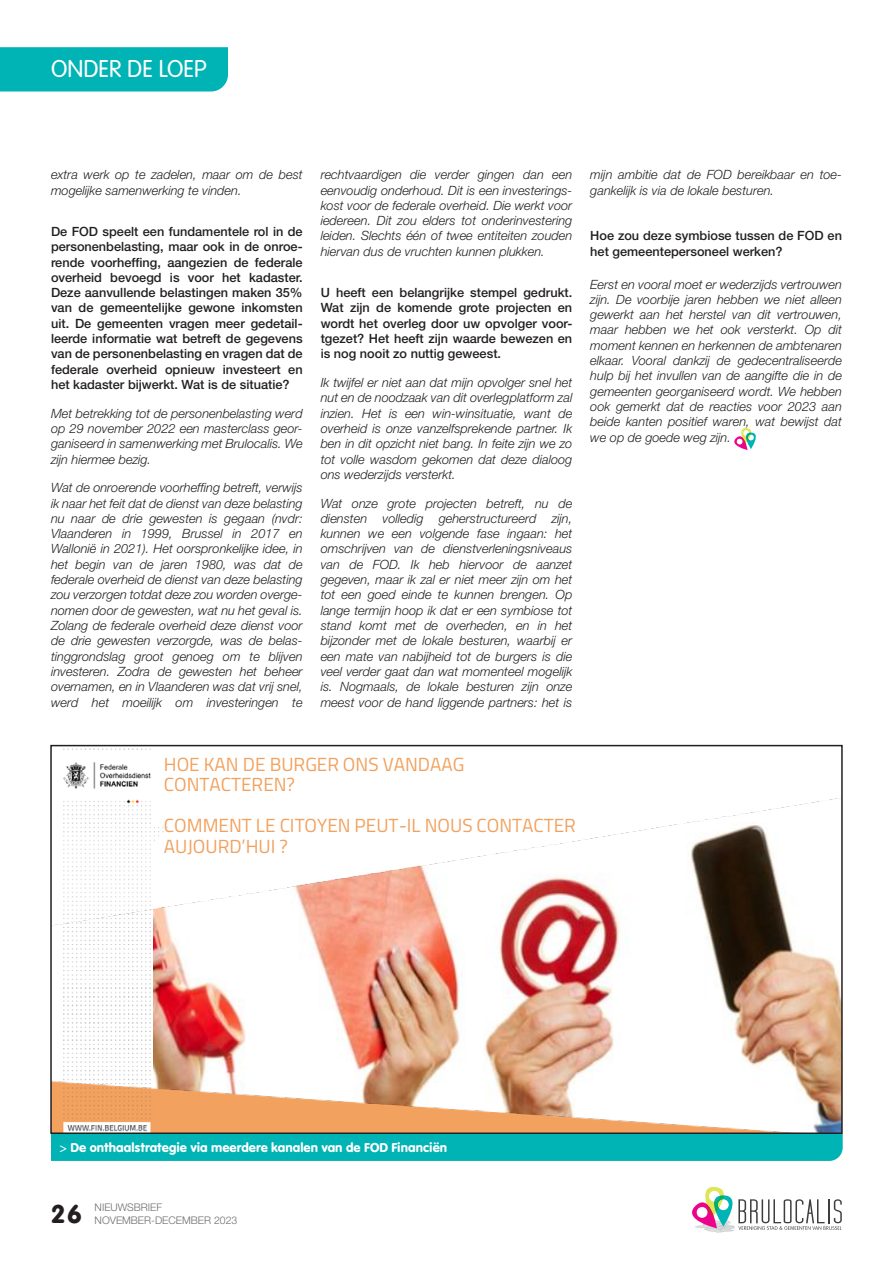
<style>
.page{position:relative;width:893px;height:1263px;background:#fff}
.page>*{position:absolute;margin:0;border:0;box-sizing:border-box;transform-origin:0 0}
.t1{font:27px "VAG Rundschrift D";color:#231f20}
.t2{font:300 25.5px "VAG Rundschrift D";color:#fff}
.t3{font:19.05px/20.5px "Titillium";color:#f2a15e}
.t4{font:13.5px "VAG Rundschrift D";color:#fff}
.t5{font:italic 300 12.75px/15.3px "Helvetica Neue LT Pro";color:#231f20;text-align:justify}
.t6{font:500 12.75px/15.3px "Helvetica Neue LT Pro";color:#231f20;text-align:justify}
.t7{font:300 10.5px "Helvetica Neue LT Pro";color:#6c6d70}
.s1{font-weight:300}
</style>
<div class="page">
<svg style="left:734px;top:428px;width:22px;height:22px"></svg>
<img style="left:53px;top:748px;width:787px;height:383px">
<div style="left:50px;top:745px;width:793px;height:389px;border:2px solid #231f20"></div>
<div style="left:51px;top:1134px;width:792px;height:27px;background:#00b3b5"></div>
<svg style="left:692px;top:1187px;width:150px;height:46px"></svg>
<div style="left:0;top:47px;width:228px;height:45px;background:#00b3b5"></div>
<h2 class="t2" style="left:51px;top:55px;width:157px">ONDER DE LOEP</h2>
<p class="t5" style="left:51px;top:167px;width:253px">extra werk op te zadelen, maar om de best mogelijke samenwerking te vinden.</p>
<p class="t6" style="left:51px;top:224px;width:253px">De FOD speelt een fundamentele rol in de personenbelasting, maar ook in de onroe&shy;rende voorheffing, aangezien de federale overheid bevoegd is voor het kadaster.<br>Deze aanvullende belastingen maken 35% van de gemeentelijke gewone inkomsten uit. De gemeenten vragen meer gedetail&shy;leerde informatie wat betreft de gegevens van de personenbelasting en vragen dat de federale overheid opnieuw investeert en het kadaster bijwerkt. Wat is de situatie?</p>
<p class="t5" style="left:51px;top:405px;width:253px">Met betrekking tot de personenbelasting werd op 29 november 2022 een masterclass geor&shy;ganiseerd in samenwerking met Brulocalis. We zijn hiermee bezig.</p>
<p class="t5" style="left:51px;top:480px;width:253px">Wat de onroerende voorheffing betreft, verwijs ik naar het feit dat de dienst van deze belasting nu naar de drie gewesten is gegaan (nvdr:<br>Vlaanderen in 1999, Brussel in 2017 en Wallonië in 2021). Het oorspronkelijke idee, in het begin van de jaren 1980, was dat de federale overheid de dienst van deze belasting zou verzorgen totdat deze zou worden overge&shy;nomen door de gewesten, wat nu het geval is.<br>Zolang de federale overheid deze dienst voor de drie gewesten verzorgde, was de belas&shy;tinggrondslag groot genoeg om te blijven investeren. Zodra de gewesten het beheer overnamen, en in Vlaanderen was dat vrij snel, werd het moeilijk om investeringen te</p>
<p class="t5" style="left:321px;top:167px;width:253px">rechtvaardigen die verder gingen dan een eenvoudig onderhoud. Dit is een investerings&shy;kost voor de federale overheid. Die werkt voor iedereen. Dit zou elders tot onderinvestering leiden. Slechts één of twee entiteiten zouden hiervan dus de vruchten kunnen plukken.</p>
<p class="t6" style="left:321px;top:285px;width:253px">U heeft een belangrijke stempel gedrukt.<br>Wat zijn de komende grote projecten en wordt het overleg door uw opvolger voor&shy;tgezet? Het heeft zijn waarde bewezen en is nog nooit zo nuttig geweest.</p>
<p class="t5" style="left:321px;top:375px;width:253px">Ik twijfel er niet aan dat mijn opvolger snel het nut en de noodzaak van dit overlegplatform zal inzien. Het is een win-winsituatie, want de overheid is onze vanzelfsprekende partner. Ik ben in dit opzicht niet bang. In feite zijn we zo tot volle wasdom gekomen dat deze dialoog ons wederzijds versterkt.</p>
<p class="t5" style="left:321px;top:495px;width:253px">Wat onze grote projecten betreft, nu de diensten volledig geherstructureerd zijn, kunnen we een volgende fase ingaan: het omschrijven van de dienstverleningsniveaus van de FOD. Ik heb hiervoor de aanzet gegeven, maar ik zal er niet meer zijn om het tot een goed einde te kunnen brengen. Op lange termijn hoop ik dat er een symbiose tot stand komt met de overheden, en in het bijzonder met de lokale besturen, waarbij er een mate van nabijheid tot de burgers is die veel verder gaat dan wat momenteel mogelijk is. Nogmaals, de lokale besturen zijn onze meest voor de hand liggende partners: het is</p>
<p class="t5" style="left:590px;top:167px;width:253px">mijn ambitie dat de FOD bereikbaar en toe&shy;gankelijk is via de lokale besturen.</p>
<p class="t6" style="left:590px;top:228px;width:253px">Hoe zou deze symbiose tussen de FOD en het gemeentepersoneel werken?</p>
<p class="t5" style="left:590px;top:276px;width:253px">Eerst en vooral moet er wederzijds vertrouwen zijn. De voorbije jaren hebben we niet alleen gewerkt aan het herstel van dit vertrouwen, maar hebben we het ook versterkt. Op dit moment kennen en herkennen de ambtenaren elkaar. Vooral dankzij de gedecentraliseerde hulp bij het invullen van de aangifte die in de gemeenten georganiseerd wordt. We hebben ook gemerkt dat de reacties voor 2023 aan beide kanten positief waren, wat bewijst dat we op de goede weg zijn.</p>
<h3 class="t3" style="left:164px;top:753px;width:302px">HOE KAN DE BURGER ONS VANDAAG<br>CONTACTEREN?</h3>
<h3 class="t3" style="left:164px;top:814px;width:413px">COMMENT LE CITOYEN PEUT-IL NOUS CONTACTER<br>AUJOURD’HUI ?</h3>
<p class="t4" style="left:60px;top:1140px;width:389px"><span class="s1">&gt;</span> De onthaalstrategie via meerdere kanalen van de FOD Financiën</p>
<p class="t7" style="left:95px;top:1201px;width:69px">NIEUWSBRIEF</p>
<h1 class="t1" style="left:51px;top:1198px;width:32px">26</h1>
<p class="t7" style="left:95px;top:1213px;width:16px">NOVEMBER</p>
<p class="t7" style="left:151px;top:1213px;width:19px">-DECEMBER</p>
<p class="t7" style="left:214px;top:1213px;width:25px">2023</p>
</div>
